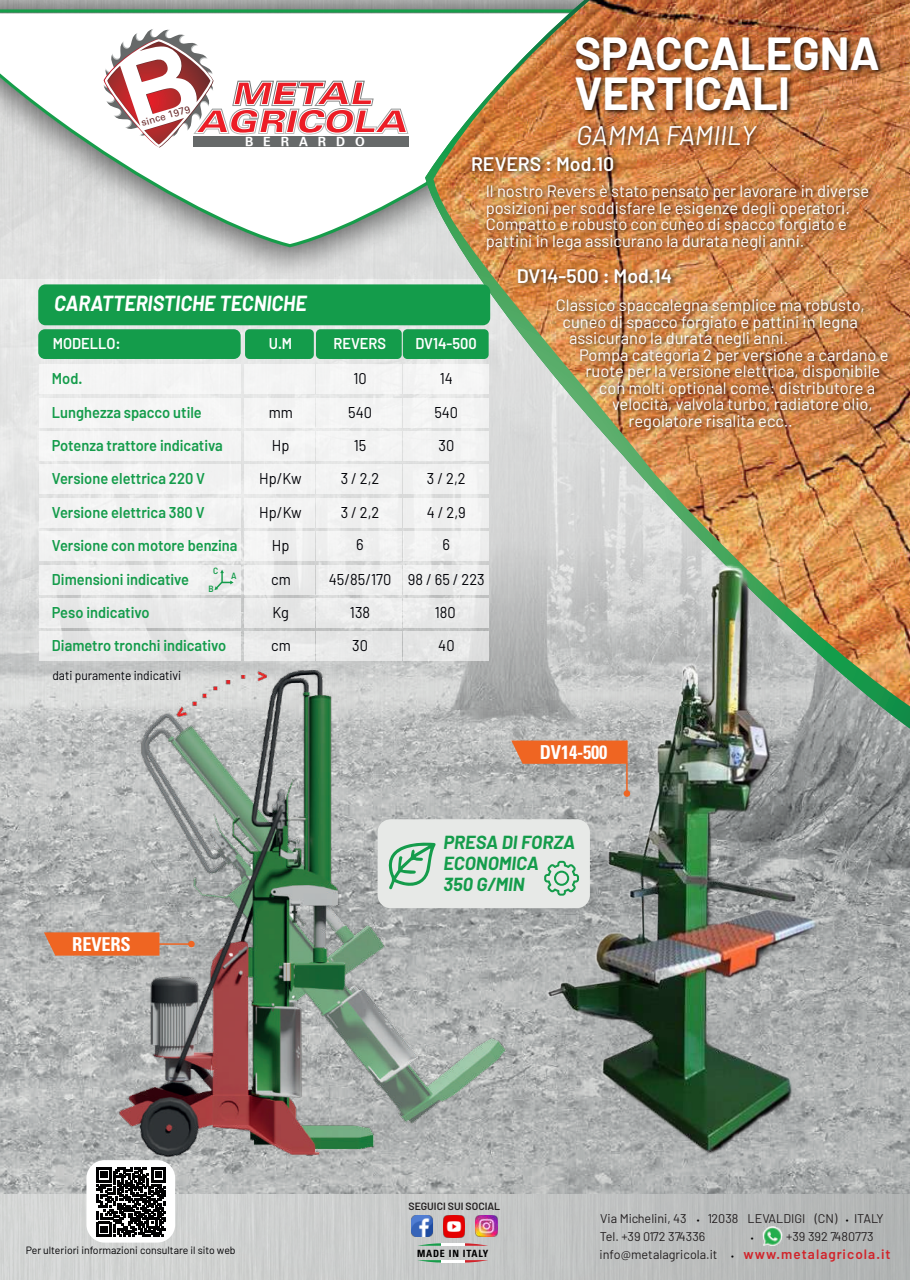
<style>
.page{position:relative;width:910px;height:1280px;background:#fff}
.page>*{position:absolute;margin:0;border:0;box-sizing:border-box;transform-origin:0 0}
.t1{font:700 45.3px/40.2px "Barlow";color:#fff}
.t2{font:italic 26.85px "Barlow";color:#fff}
.t3{font:italic 700 21.3px "Barlow";color:#fff;scale:.94 1}
.t4{font:600 19.5px "Barlow";color:#fff}
.t5{font:700 condensed 19.2px "Univers LT Std";letter-spacing:-.01em;color:#fff;scale:.96 1}
.t6{font:italic 700 18.45px/21.1px "Barlow";color:#149c4b}
.t7{font:16.5px/16.5px "Barlow";color:#fff}
.t8{font:600 15.6px/33.5px "Barlow";color:#149c4b;scale:.94 1}
.t9{font:15.6px/33.5px "Barlow";color:#010207;text-align:center;scale:.94 1}
.t10{font:600 15.6px "Barlow";color:#fff;scale:.94 1}
.t11{font:600 13.5px "Barlow";letter-spacing:.08em;color:#d1232a}
.t12{font:12.75px "Barlow";color:#010207;scale:.94 1}
.t13{font:12.6px "Barlow";color:#231f20}
.t14{font:12.6px "Zurich Bold BT";letter-spacing:.8em;color:#fff}
.t15{font:10.5px "Barlow";color:#000002}
.t16{font:600 10.5px "Barlow";color:#231f20}
.t17{font:700 condensed 10.05px "Univers LT Std";letter-spacing:.08em;color:#000001}
.t18{font:9.9px "Univers LT Std";color:#692a2b}
.t19{font:9px "Barlow";color:#000001}
.t20{font:600 9px "Barlow";color:#149c4b;scale:.94 1}
</style>
<div class="page">
<img style="left:99px;top:1194px;width:811px;height:86px">
<img style="left:170px;top:803px;width:740px;height:391px">
<svg style="left:0;top:0;width:425px;height:279px;fill:#ddd"></svg>
<svg style="left:0;top:7px;width:425px;height:242px"></svg>
<svg style="left:103px;top:29px;width:305px;height:119px"></svg>
<img style="left:433px;top:0;width:477px;height:706px">
<img style="left:570px;top:26px;width:328px;height:103px">
<img style="left:572px;top:116px;width:193px;height:42px">
<div style="left:38px;top:284px;width:452px;height:41px;background:#149c4b;border-radius:7px"></div>
<div style="left:245px;top:329px;width:69px;height:30px;background:#149c4b;border-radius:4px"></div>
<div style="left:244px;top:565px;width:71px;height:29px;background:#e9eaea"></div>
<div style="left:244px;top:598px;width:71px;height:30px;background:#e7e7e7"></div>
<div style="left:244px;top:631px;width:71px;height:30px;background:#ebebeb"></div>
<div style="left:38px;top:329px;width:203px;height:30px;background:#149c4b;border-radius:7px"></div>
<div style="left:39px;top:565px;width:202px;height:29px;background:#f0f1f1"></div>
<div style="left:39px;top:598px;width:202px;height:30px;background:#e9eaea"></div>
<svg style="left:99px;top:631px;width:142px;height:27px;fill:#ebecec"></svg>
<svg style="left:214px;top:579px;width:20px;height:11px"></svg>
<div style="left:403px;top:329px;width:86px;height:30px;background:#149c4b;border-radius:4px"></div>
<div style="left:403px;top:364px;width:86px;height:30px;background:#f5f5f5"></div>
<div style="left:403px;top:398px;width:86px;height:29px;background:#f2f3f3"></div>
<div style="left:403px;top:431px;width:86px;height:30px;background:#f3f3f3"></div>
<div style="left:403px;top:464px;width:86px;height:30px;background:#f5f5f5"></div>
<div style="left:403px;top:498px;width:86px;height:30px;background:#f4f5f4"></div>
<div style="left:403px;top:531px;width:86px;height:30px;background:#f2f3f2"></div>
<div style="left:403px;top:565px;width:86px;height:29px;background:#eee"></div>
<div style="left:403px;top:598px;width:86px;height:30px;background:#e8e9e9"></div>
<div style="left:403px;top:631px;width:86px;height:30px;background:#e4e5e5"></div>
<img style="left:99px;top:658px;width:431px;height:507px">
<hr style="left:152px;top:943px;width:39px;height:2px;background:#ef6522">
<div style="left:188px;top:941px;width:7px;height:6px;background:#ef6522;border-radius:50%"></div>
<svg style="left:99px;top:932px;width:60px;height:24px"></svg>
<svg style="left:511px;top:740px;width:19px;height:24px"></svg>
<img style="left:552px;top:291px;width:358px;height:175px">
<img style="left:481px;top:177px;width:411px;height:100px">
<img style="left:513px;top:260px;width:265px;height:40px">
<img style="left:467px;top:148px;width:232px;height:40px">
<img style="left:0;top:579px;width:99px;height:701px">
<img style="left:530px;top:554px;width:321px;height:619px">
<div style="left:378px;top:819px;width:212px;height:89px;background:#e7e9e7;border-radius:13px"></div>
<svg style="left:544px;top:861px;width:35px;height:35px"></svg>
<svg style="left:388px;top:842px;width:48px;height:47px"></svg>
<div style="left:316px;top:329px;width:86px;height:30px;background:#149c4b;border-radius:4px"></div>
<div style="left:316px;top:565px;width:86px;height:29px;background:#eeefef"></div>
<div style="left:316px;top:598px;width:86px;height:30px;background:#ececec"></div>
<div style="left:316px;top:631px;width:86px;height:30px;background:#e6e7e7"></div>
<img style="left:0;top:343px;width:463px;height:236px">
<img style="left:762px;top:1227px;width:20px;height:20px">
<div style="left:86px;top:1160px;width:89px;height:82px;background:#fff;border-radius:18px"></div>
<svg style="left:97px;top:1167px;width:69px;height:69px"></svg>
<svg style="left:417px;top:1260px;width:24px;height:2px"></svg>
<svg style="left:417px;top:1243px;width:24px;height:3px"></svg>
<svg style="left:465px;top:1260px;width:23px;height:2px"></svg>
<svg style="left:465px;top:1243px;width:23px;height:3px"></svg>
<hr style="left:441px;top:1260px;width:24px;height:2px;background:#fff">
<hr style="left:441px;top:1243px;width:24px;height:3px;background:#fff">
<img style="left:476px;top:1215px;width:21px;height:22px">
<img style="left:443px;top:1216px;width:22px;height:21px">
<img style="left:412px;top:1216px;width:20px;height:20px">
<p class="t18" style="left:140px;top:118px;width:52px;rotate:-17deg">since 1979</p>
<p class="t14" style="left:245px;top:134px;width:121px">BERARDO</p>
<p class="t3" style="left:54px;top:290px;width:270px">CARATTERISTICHE TECNICHE</p>
<p class="t10" style="left:269px;top:333px;width:26px">U.M</p>
<p class="t10" style="left:53px;top:333px;width:74px">MODELLO:</p>
<p class="t8" style="left:52px;top:362px;width:34px">Mod.</p>
<p class="t8" style="left:52px;top:395px;width:199px">Lunghezza spacco utile<br>Potenza trattore indicativa<br>Versione elettrica 220 V<br>Versione elettrica 380 V<br>Versione con motore benzina<br>Dimensioni indicative<br>Peso indicativo<br>Diametro tronchi indicativo</p>
<p class="t12" style="left:52px;top:666px;width:139px">dati puramente indicativi</p>
<p class="t20" style="left:213px;top:565px;width:7px">C</p>
<p class="t20" style="left:231px;top:571px;width:7px">A</p>
<p class="t20" style="left:208px;top:583px;width:7px">B</p>
<p class="t9" style="left:259px;top:394px;width:47px">mm<br>Hp<br>Hp/Kw<br>Hp/Kw<br>Hp<br>cm<br>Kg<br>cm</p>
<p class="t10" style="left:333px;top:333px;width:58px">REVERS</p>
<p class="t9" style="left:341px;top:361px;width:43px">10<br>540<br>15<br>3 / 2,2<br>3 / 2,2</p>
<p class="t9" style="left:356px;top:527px;width:10px">6</p>
<p class="t9" style="left:329px;top:561px;width:68px">45/85/170<br>138<br>30</p>
<h1 class="t1" style="left:574px;top:33px;width:307px">SPACCALEGNA<br>VERTICALI</h1>
<h2 class="t2" style="left:576px;top:119px;width:181px">GAMMA FAMIILY</h2>
<p class="t4" style="left:471px;top:152px;width:145px">REVERS : Mod.10</p>
<p class="t10" style="left:415px;top:333px;width:67px">DV14-500</p>
<p class="t9" style="left:434px;top:361px;width:27px">14<br>540</p>
<p class="t9" style="left:439px;top:427px;width:18px">30</p>
<p class="t9" style="left:427px;top:461px;width:43px">3 / 2,2</p>
<p class="t9" style="left:427px;top:495px;width:43px;line-height:32.5px">4 / 2,9<br>6</p>
<p class="t7" style="left:486px;top:182px;width:385px">Il nostro Revers è stato pensato per lavorare in diverse posizioni per soddisfare le esigenze degli operatori.<br>Compatto e robusto con cuneo di spacco forgiato e pattini in lega assicurano la durata negli anni.</p>
<p class="t4" style="left:517px;top:264px;width:157px">DV14-500 : Mod.14</p>
<p class="t7" style="left:556px;top:296px;width:310px">Classico spaccalegna semplice ma robusto,</p>
<p class="t7" style="left:563px;top:312px;width:297px">cuneo di spacco forgiato e pattini in legna</p>
<p class="t7" style="left:569px;top:329px;width:221px">assicurano la durata negli anni.</p>
<p class="t7" style="left:579px;top:345px;width:311px">Pompa categoria 2 per versione a cardano e</p>
<p class="t7" style="left:586px;top:362px;width:296px">ruote per la versione elettrica, disponibile</p>
<p class="t7" style="left:599px;top:378px;width:278px">con molti optional come: distributore a</p>
<p class="t7" style="left:612px;top:395px;width:262px">velocità, valvola turbo, radiatore olio,</p>
<p class="t7" style="left:628px;top:411px;width:166px">regolatore risalita ecc..</p>
<p class="t9" style="left:408px;top:561px;width:83px">98 / 65 / 223<br>180<br>40</p>
<p class="t5" style="left:540px;top:740px;width:72px">DV14-500</p>
<p class="t5" style="left:72px;top:932px;width:63px">REVERS</p>
<p class="t6" style="left:443px;top:832px;width:133px">PRESA DI FORZA<br>ECONOMICA<br>350 G/MIN</p>
<p class="t16" style="left:408px;top:1200px;width:93px">SEGUICI SUI SOCIAL</p>
<p class="t15" style="left:26px;top:1243px;width:211px">Per ulteriori informazioni consultare il sito web</p>
<p class="t17" style="left:417px;top:1247px;width:73px">MADE IN ITALY</p>
<p class="t13" style="left:600px;top:1210px;width:88px">Via Michelini, 43</p>
<p class="t13" style="left:708px;top:1210px;width:131px">12038 LEVALDIGI (CN)</p>
<p class="t13" style="left:854px;top:1210px;width:31px">ITALY</p>
<p class="t13" style="left:600px;top:1228px;width:107px">Tel. +39 0172 374336</p>
<p class="t13" style="left:786px;top:1228px;width:89px">+39 392 7480773</p>
<p class="t13" style="left:600px;top:1246px;width:119px">info@metalagricola.it</p>
<p class="t11" style="left:743px;top:1246px;width:149px">www.metalagricola.it</p>
<p class="t19" style="left:697px;top:1213px;width:4px">•</p>
<p class="t19" style="left:846px;top:1213px;width:4px">•</p>
<p class="t19" style="left:751px;top:1231px;width:4px">•</p>
<p class="t19" style="left:731px;top:1249px;width:4px">•</p>
</div>
